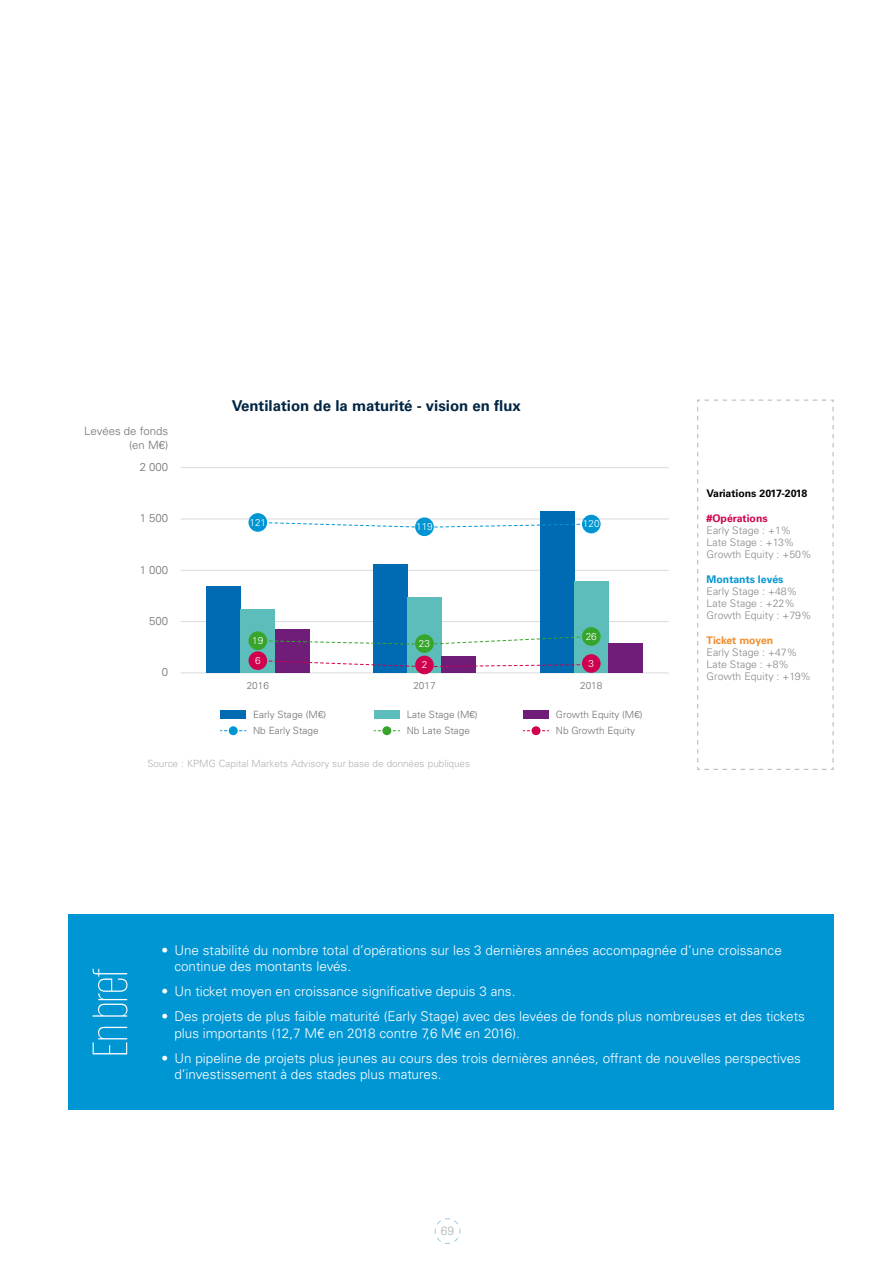
<style>
.page{position:relative;width:893px;height:1263px;background:#fff}
.page>*{position:absolute;margin:0;border:0;box-sizing:border-box;transform-origin:0 0}
.t1{font:200 51px "KPMG App";letter-spacing:-.005em;color:#fff}
.t2{font:700 15px "Univers LT Std";color:#002542}
.t3{font:300 13.5px/16.5px "Univers LT Std";color:#fff}
.t4{font:300 12px "Univers LT Std";color:#b1b3b4}
.t5{font:300 11.4px/13.6px "Univers 45";color:#707172;text-align:right}
.t6{font:300 10.5px/12px "Univers LT Std";color:#87888a}
.t7{font:700 10.5px "Univers LT Std";color:#000}
.t8{font:700 10.5px "Univers LT Std";color:#0096d4}
.t9{font:700 10.5px "Univers LT Std";color:#cf004d}
.t10{font:700 10.5px "Univers LT Std";color:#f18d2e}
.t11{font:300 10.05px/16.6px "Univers 45";color:#707172}
.t12{font:300 10.05px "Univers LT Std";letter-spacing:-.005em;color:#b1b3b4}
.t13{font:300 10.05px "Univers 45";color:#fff}
</style>
<div class="page">
<svg style="left:434px;top:1218px;width:27px;height:26px"></svg>
<div style="left:68px;top:914px;width:765px;height:196px;background:#0096d4"></div>
<svg style="left:697px;top:399px;width:137px;height:371px"></svg>
<hr style="left:181px;top:570px;width:487px;height:1px;background:#d9dadb">
<hr style="left:181px;top:621px;width:487px;height:1px;background:#d9dadb">
<hr style="left:181px;top:673px;width:487px;height:1px;background:#d9dadb">
<hr style="left:181px;top:467px;width:487px;height:1px;background:#d9dadb">
<hr style="left:181px;top:519px;width:487px;height:1px;background:#d9dadb">
<div style="left:374px;top:710px;width:26px;height:9px;background:#5dbdba"></div>
<div style="left:220px;top:710px;width:26px;height:9px;background:#006bb3"></div>
<div style="left:523px;top:710px;width:26px;height:9px;background:#6f1d78"></div>
<svg style="left:523px;top:730px;width:26px;height:1px"></svg>
<div style="left:532px;top:726px;width:8px;height:9px;background:#cf004d;border-radius:50%"></div>
<svg style="left:374px;top:730px;width:26px;height:1px"></svg>
<div style="left:382px;top:726px;width:9px;height:9px;background:#37a42c;border-radius:50%"></div>
<svg style="left:220px;top:730px;width:26px;height:1px"></svg>
<div style="left:229px;top:726px;width:9px;height:9px;background:#0096d4;border-radius:50%"></div>
<div style="left:207px;top:586px;width:34px;height:87px;background:#006bb3"></div>
<div style="left:241px;top:609px;width:34px;height:64px;background:#5dbdba"></div>
<div style="left:275px;top:629px;width:34px;height:44px;background:#6f1d78"></div>
<div style="left:373px;top:564px;width:34px;height:109px;background:#006bb3"></div>
<div style="left:407px;top:598px;width:35px;height:75px;background:#5dbdba"></div>
<div style="left:442px;top:656px;width:34px;height:17px;background:#6f1d78"></div>
<div style="left:540px;top:512px;width:34px;height:161px;background:#006bb3"></div>
<div style="left:574px;top:582px;width:34px;height:91px;background:#5dbdba"></div>
<div style="left:608px;top:643px;width:35px;height:30px;background:#6f1d78"></div>
<svg style="left:267px;top:522px;width:314px;height:3px"></svg>
<svg style="left:266px;top:636px;width:314px;height:9px"></svg>
<svg style="left:266px;top:660px;width:315px;height:5px"></svg>
<div style="left:248px;top:651px;width:19px;height:19px;background:#cf004d;border-radius:50%"></div>
<div style="left:248px;top:631px;width:19px;height:19px;background:#37a42c;border-radius:50%"></div>
<div style="left:248px;top:513px;width:19px;height:19px;background:#0096d4;border-radius:50%"></div>
<div style="left:415px;top:656px;width:19px;height:18px;background:#cf004d;border-radius:50%"></div>
<div style="left:415px;top:634px;width:19px;height:19px;background:#37a42c;border-radius:50%"></div>
<div style="left:415px;top:517px;width:19px;height:19px;background:#0096d4;border-radius:50%"></div>
<div style="left:582px;top:654px;width:19px;height:19px;background:#cf004d;border-radius:50%"></div>
<div style="left:582px;top:627px;width:19px;height:19px;background:#37a42c;border-radius:50%"></div>
<div style="left:582px;top:515px;width:19px;height:18px;background:#0096d4;border-radius:50%"></div>
<p class="t5" style="left:84px;top:424px;width:86px">Levées de fonds (en M€)</p>
<p class="t5" style="left:140px;top:460px;width:30px">2 000</p>
<p class="t2" style="left:232px;top:396px;width:291px">Ventilation de la maturité - vision en flux</p>
<p class="t7" style="left:707px;top:487px;width:102px">Variations 2017-2018</p>
<p class="t9" style="left:707px;top:512px;width:63px">#Opérations</p>
<p class="t6" style="left:707px;top:524px;width:106px">Early Stage : +1%<br>Late Stage : +13%<br>Growth Equity : +50%</p>
<p class="t8" style="left:707px;top:573px;width:78px">Montants levés</p>
<p class="t6" style="left:707px;top:585px;width:106px">Early Stage : +48%<br>Late Stage : +22%<br>Growth Equity : +79%</p>
<p class="t10" style="left:707px;top:634px;width:68px">Ticket moyen</p>
<p class="t6" style="left:707px;top:646px;width:92px">Early Stage : +47%<br>Late Stage : +8%</p>
<p class="t5" style="left:140px;top:511px;width:30px">1 500</p>
<p class="t13" style="left:249px;top:516px;width:18px">121</p>
<p class="t13" style="left:583px;top:518px;width:18px">120</p>
<p class="t13" style="left:416px;top:520px;width:18px">119</p>
<p class="t5" style="left:140px;top:563px;width:30px">1 000</p>
<p class="t5" style="left:149px;top:614px;width:21px">500</p>
<p class="t13" style="left:586px;top:630px;width:13px">26</p>
<p class="t13" style="left:252px;top:634px;width:13px">19</p>
<p class="t13" style="left:419px;top:637px;width:13px">23</p>
<p class="t13" style="left:255px;top:654px;width:7px">6</p>
<p class="t13" style="left:588px;top:657px;width:7px">3</p>
<p class="t13" style="left:422px;top:658px;width:7px">2</p>
<p class="t5" style="left:162px;top:665px;width:8px">0</p>
<p class="t6" style="left:707px;top:670px;width:106px">Growth Equity : +19%</p>
<p class="t11" style="left:247px;top:678px;width:24px">2016</p>
<p class="t11" style="left:413px;top:678px;width:24px">2017</p>
<p class="t11" style="left:580px;top:678px;width:24px">2018</p>
<p class="t11" style="left:253px;top:706px;width:75px">Early Stage (M€)<br>Nb Early Stage</p>
<p class="t11" style="left:556px;top:706px;width:88px">Growth Equity (M€)<br>Nb Growth Equity</p>
<p class="t12" style="left:147px;top:757px;width:324px">Source : KPMG Capital Markets Advisory sur base de données publiques</p>
<p class="t11" style="left:407px;top:706px;width:73px">Late Stage (M€)<br>Nb Late Stage</p>
<h1 class="t1" style="left:86px;top:1056px;width:90px;rotate:-90deg">En bref</h1>
<p class="t3" style="left:174px;top:942px;width:609px;text-indent:-13px">• Une stabilité du nombre total d’opérations sur les 3 dernières années accompagnée d’une croissance continue des montants levés.</p>
<p class="t3" style="left:162px;top:983px;width:355px">• Un ticket moyen en croissance significative depuis 3 ans.</p>
<p class="t3" style="left:174px;top:1008px;width:632px;text-indent:-13px">• Des projets de plus faible maturité (Early Stage) avec des levées de fonds plus nombreuses et des tickets plus importants (12,7 M€ en 2018 contre 7,6 M€ en 2016).</p>
<p class="t3" style="left:174px;top:1050px;width:628px;text-indent:-13px">• Un pipeline de projets plus jeunes au cours des trois dernières années, offrant de nouvelles perspectives d’investissement à des stades plus matures.</p>
<p class="t4" style="left:441px;top:1223px;width:15px">69</p>
</div>
